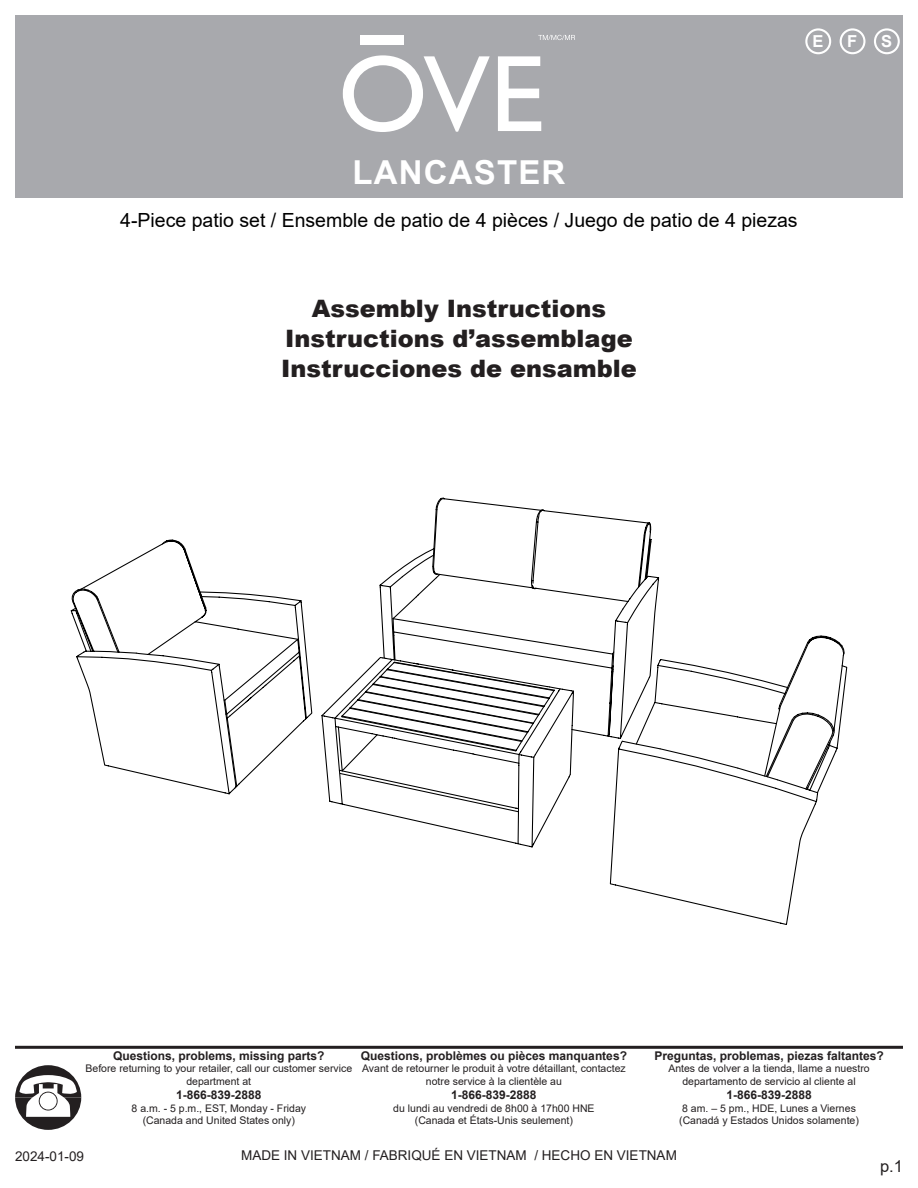
<style>
.page{position:relative;width:918px;height:1188px;background:#fff}
.page>*{position:absolute;margin:0;border:0;box-sizing:border-box;transform-origin:0 0}
.t1{font:700 33px "Arial";letter-spacing:.035em;color:#fff}
.t2{font:900 24px "Arial";color:#231f20}
.t3{font:19.5px "Arial";color:#000}
.t4{font:700 16.5px "Arial";color:#fff}
.t5{font:16.5px "Arial";color:#231f20}
.t6{font:13.5px "Arial";color:#231f20}
.t7{font:700 12px "Arial";color:#231f20}
.t8{font:10.5px/12.6px "Arial";color:#231f20;text-align:center}
</style>
<div class="page">
<div style="left:15px;top:15px;width:888px;height:182px;background:#a8a9ad"></div>
<svg style="left:15px;top:1065px;width:66px;height:65px"></svg>
<svg style="left:39px;top:1092px;width:19px;height:19px"></svg>
<div style="left:40px;top:1093px;width:17px;height:17px;background:#fff;border-radius:50%"></div>
<hr style="left:15px;top:1046px;width:888px;height:3px;background:#231f20">
<div style="left:805px;top:28px;width:26px;height:26px;border:2px solid #fff;border-radius:50%"></div>
<div style="left:840px;top:28px;width:26px;height:26px;border:2px solid #fff;border-radius:50%"></div>
<div style="left:874px;top:28px;width:26px;height:26px;border:2px solid #fff;border-radius:50%"></div>
<svg style="left:343px;top:55px;width:147px;height:77px"></svg>
<svg style="left:498px;top:56px;width:43px;height:75px"></svg>
<div style="left:361px;top:35px;width:43px;height:10px;background:#fff"></div>
<svg style="left:538px;top:35px;width:37px;height:5px"></svg>
<svg style="left:72px;top:497px;width:773px;height:313px"></svg>
<svg style="left:337px;top:726px;width:183px;height:87px"></svg>
<p class="t4" style="left:812px;top:30px;width:13px">E</p>
<p class="t4" style="left:847px;top:30px;width:12px">F</p>
<p class="t4" style="left:881px;top:30px;width:13px">S</p>
<p class="t1" style="left:353px;top:150px;width:214px">LANCASTER</p>
<p class="t3" style="left:120px;top:207px;width:679px">4-Piece patio set / Ensemble de patio de 4 pièces / Juego de patio de 4 piezas</p>
<p class="t2" style="left:312px;top:291px;width:296px">Assembly Instructions</p>
<p class="t2" style="left:285px;top:321px;width:349px">Instructions d’assemblage</p>
<p class="t2" style="left:281px;top:351px;width:357px">Instrucciones de ensamble</p>
<p class="t7" style="left:113px;top:1047px;width:213px">Questions, problems, missing parts?</p>
<p class="t8" style="left:86px;top:1062px;width:268px">Before returning to your retailer, call our customer service department at</p>
<p class="t7" style="left:176px;top:1087px;width:87px">1-866-839-2888</p>
<p class="t8" style="left:132px;top:1102px;width:176px">8 a.m. - 5 p.m., EST, Monday - Friday</p>
<p class="t8" style="left:143px;top:1114px;width:154px">(Canada and United States only)</p>
<p class="t7" style="left:361px;top:1047px;width:268px">Questions, problèmes ou pièces manquantes?</p>
<p class="t8" style="left:362px;top:1062px;width:265px">Avant de retourner le produit à votre détaillant, contactez notre service à la clientèle au</p>
<p class="t7" style="left:451px;top:1087px;width:87px">1-866-839-2888</p>
<p class="t8" style="left:393px;top:1102px;width:203px">du lundi au vendredi de 8h00 à 17h00 HNE</p>
<p class="t8" style="left:415px;top:1114px;width:160px">(Canada et États-Unis seulement)</p>
<p class="t7" style="left:654px;top:1047px;width:231px">Preguntas, problemas, piezas faltantes?</p>
<p class="t8" style="left:668px;top:1062px;width:203px">Antes de volver a la tienda, llame a nuestro departamento de servicio al cliente al</p>
<p class="t7" style="left:726px;top:1087px;width:87px">1-866-839-2888</p>
<p class="t8" style="left:682px;top:1102px;width:175px">8 am. – 5 pm., HDE, Lunes a Viernes</p>
<p class="t8" style="left:679px;top:1114px;width:181px">(Canadá y Estados Unidos solamente)</p>
<p class="t6" style="left:15px;top:1147px;width:71px">2024-01-09</p>
<p class="t6" style="left:241px;top:1146px;width:437px">MADE IN VIETNAM / FABRIQUÉ EN VIETNAM / HECHO EN VIETNAM</p>
<h3 class="t5" style="left:880px;top:1155px;width:24px">p.1</h3>
</div>
